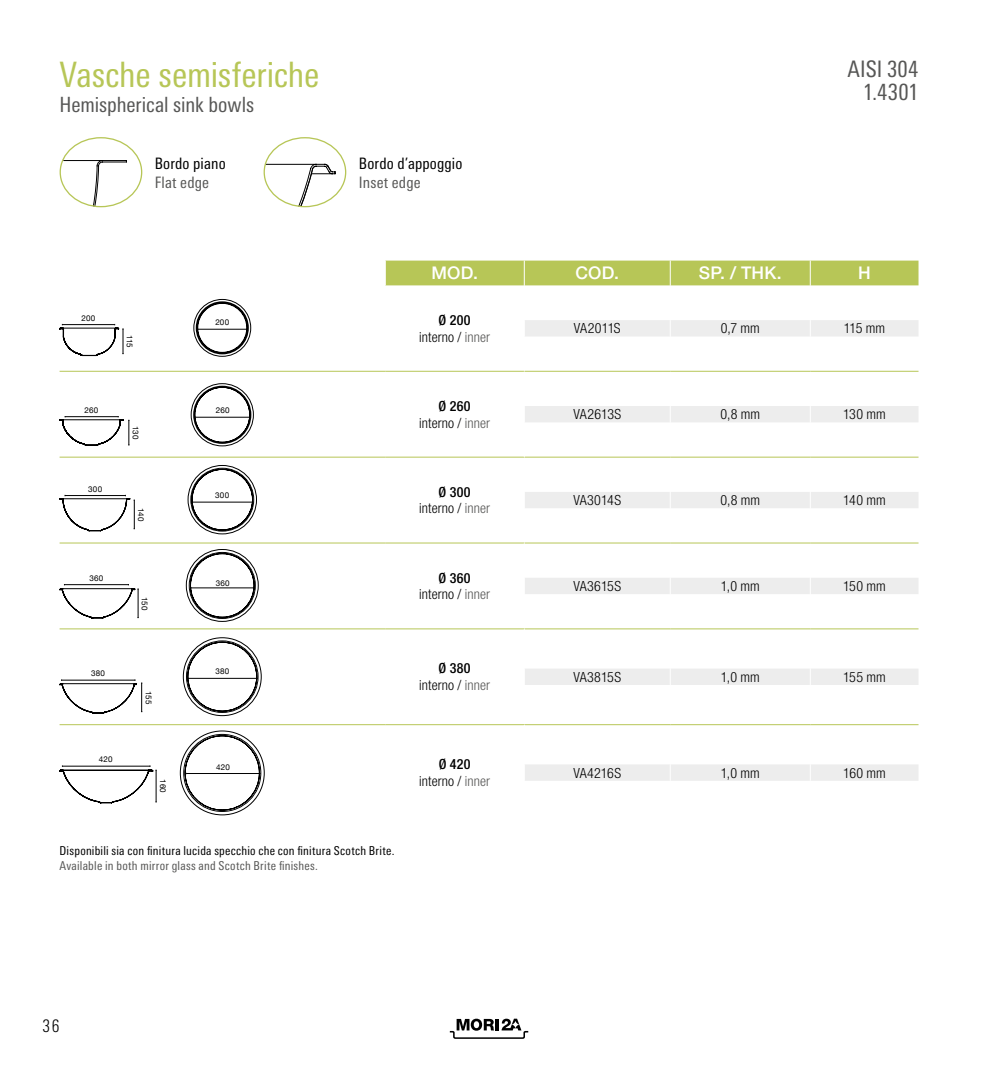
<style>
.page{position:relative;width:993px;height:1092px;background:#fff}
.page>*{position:absolute;margin:0;border:0;box-sizing:border-box;transform-origin:0 0}
.t1{font:condensed 35px "Linotype Univers";letter-spacing:-.005em;color:#b7c657}
.t2{font:condensed 22.75px/22.8px "Linotype Univers";letter-spacing:.005em;color:#575756;text-align:right}
.t3{font:condensed 21px "Linotype Univers";letter-spacing:-.005em;color:#575756}
.t4{font:500 17.5px "Helvetica Neue LT Std";letter-spacing:.005em;color:#fff}
.t5{font:300 condensed 17.5px "Linotype Univers";color:#000}
.t6{font:condensed 15.75px "Linotype Univers";letter-spacing:.01em;color:#000}
.t7{font:condensed 15.75px "Linotype Univers";letter-spacing:.01em;color:#575756}
.t8{font:300 condensed 14px/16.8px "Helvetica Neue LT Std";letter-spacing:.005em;color:#000;text-align:center}
.t9{font:condensed 12.25px "Linotype Univers";letter-spacing:.02em;color:#000}
.t10{font:condensed 12.25px "Linotype Univers";letter-spacing:.02em;color:#575756}
.t11{font:8.05px "Helvetica Neue";letter-spacing:.025em;color:#000}
.s1{font-weight:500}
.s2{color:#575756}
</style>
<div class="page">
<svg style="left:524px;top:320px;width:394px;height:460px"></svg>
<div style="left:385px;top:260px;width:533px;height:25px;background:#b7c657"></div>
<svg style="left:669px;top:320px;width:1px;height:16px"></svg>
<hr style="left:669px;top:336px;width:1px;height:35px;background:#fff">
<hr style="left:809px;top:336px;width:1px;height:35px;background:#fff">
<hr style="left:669px;top:371px;width:1px;height:35px;background:#fff">
<hr style="left:809px;top:371px;width:1px;height:35px;background:#fff">
<svg style="left:669px;top:406px;width:1px;height:16px"></svg>
<hr style="left:669px;top:422px;width:1px;height:35px;background:#fff">
<hr style="left:809px;top:422px;width:1px;height:35px;background:#fff">
<hr style="left:669px;top:457px;width:1px;height:35px;background:#fff">
<hr style="left:809px;top:457px;width:1px;height:35px;background:#fff">
<hr style="left:669px;top:508px;width:1px;height:34px;background:#fff">
<hr style="left:809px;top:508px;width:1px;height:34px;background:#fff">
<hr style="left:669px;top:594px;width:1px;height:34px;background:#fff">
<hr style="left:809px;top:594px;width:1px;height:34px;background:#fff">
<hr style="left:669px;top:629px;width:1px;height:39px;background:#fff">
<hr style="left:809px;top:629px;width:1px;height:39px;background:#fff">
<hr style="left:669px;top:685px;width:1px;height:39px;background:#fff">
<hr style="left:809px;top:685px;width:1px;height:39px;background:#fff">
<hr style="left:669px;top:725px;width:1px;height:39px;background:#fff">
<hr style="left:809px;top:725px;width:1px;height:39px;background:#fff">
<svg style="left:669px;top:492px;width:1px;height:16px"></svg>
<svg style="left:809px;top:320px;width:1px;height:16px"></svg>
<svg style="left:809px;top:406px;width:1px;height:16px"></svg>
<svg style="left:809px;top:492px;width:1px;height:16px"></svg>
<hr style="left:669px;top:543px;width:1px;height:34px;background:#fff">
<hr style="left:809px;top:543px;width:1px;height:34px;background:#fff">
<svg style="left:669px;top:577px;width:1px;height:17px"></svg>
<svg style="left:809px;top:577px;width:1px;height:17px"></svg>
<svg style="left:669px;top:668px;width:1px;height:17px"></svg>
<svg style="left:809px;top:668px;width:1px;height:17px"></svg>
<svg style="left:669px;top:764px;width:1px;height:16px"></svg>
<svg style="left:809px;top:764px;width:1px;height:16px"></svg>
<hr style="left:60px;top:371px;width:325px;height:1px;background:#b7c657">
<hr style="left:524px;top:371px;width:146px;height:1px;background:#b7c657">
<hr style="left:670px;top:371px;width:140px;height:1px;background:#b7c657">
<hr style="left:810px;top:371px;width:108px;height:1px;background:#b7c657">
<hr style="left:60px;top:457px;width:325px;height:1px;background:#b7c657">
<hr style="left:60px;top:542px;width:325px;height:1px;background:#b7c657">
<hr style="left:60px;top:628px;width:325px;height:1px;background:#b7c657">
<hr style="left:60px;top:724px;width:325px;height:1px;background:#b7c657">
<hr style="left:524px;top:457px;width:146px;height:1px;background:#b7c657">
<hr style="left:670px;top:457px;width:140px;height:1px;background:#b7c657">
<hr style="left:524px;top:542px;width:146px;height:1px;background:#b7c657">
<hr style="left:670px;top:542px;width:140px;height:1px;background:#b7c657">
<hr style="left:524px;top:628px;width:146px;height:1px;background:#b7c657">
<hr style="left:670px;top:628px;width:140px;height:1px;background:#b7c657">
<hr style="left:524px;top:724px;width:146px;height:1px;background:#b7c657">
<hr style="left:670px;top:724px;width:140px;height:1px;background:#b7c657">
<hr style="left:810px;top:457px;width:108px;height:1px;background:#b7c657">
<hr style="left:810px;top:542px;width:108px;height:1px;background:#b7c657">
<hr style="left:810px;top:628px;width:108px;height:1px;background:#b7c657">
<hr style="left:810px;top:724px;width:108px;height:1px;background:#b7c657">
<hr style="left:385px;top:542px;width:139px;height:1px;background:#b7c657">
<hr style="left:385px;top:628px;width:139px;height:1px;background:#b7c657">
<hr style="left:385px;top:724px;width:139px;height:1px;background:#b7c657">
<hr style="left:385px;top:371px;width:139px;height:1px;background:#b7c657">
<hr style="left:385px;top:457px;width:139px;height:1px;background:#b7c657">
<hr style="left:523px;top:371px;width:1px;height:35px;background:#fff">
<hr style="left:992px;top:0;width:1px;height:1091px;background:#000">
<svg style="left:59px;top:324px;width:65px;height:32px"></svg>
<svg style="left:193px;top:299px;width:58px;height:57px"></svg>
<svg style="left:186px;top:549px;width:72px;height:72px"></svg>
<svg style="left:59px;top:584px;width:80px;height:34px"></svg>
<svg style="left:188px;top:465px;width:69px;height:69px"></svg>
<svg style="left:59px;top:495px;width:76px;height:36px"></svg>
<svg style="left:191px;top:383px;width:62px;height:63px"></svg>
<svg style="left:59px;top:416px;width:70px;height:29px"></svg>
<svg style="left:183px;top:637px;width:78px;height:78px"></svg>
<svg style="left:59px;top:679px;width:83px;height:34px"></svg>
<svg style="left:59px;top:765px;width:98px;height:38px"></svg>
<svg style="left:180px;top:730px;width:84px;height:85px"></svg>
<svg style="left:265px;top:164px;width:70px;height:43px"></svg>
<svg style="left:63px;top:160px;width:64px;height:47px"></svg>
<div style="left:60px;top:137px;width:82px;height:70px;border:1px solid #b7c657;border-radius:50%"></div>
<div style="left:263px;top:137px;width:83px;height:70px;border:1px solid #b7c657;border-radius:50%"></div>
<svg style="left:449px;top:1018px;width:79px;height:20px"></svg>
<h1 class="t1" style="left:60px;top:54px;width:261px">Vasche semisferiche</h1>
<h3 class="t3" style="left:60px;top:93px;width:196px">Hemispherical sink bowls</h3>
<p class="t6" style="left:155px;top:154px;width:72px">Bordo piano</p>
<p class="t7" style="left:155px;top:173px;width:56px">Flat edge</p>
<p class="t11" style="left:81px;top:312px;width:15px">200</p>
<p class="t11" style="left:136px;top:335px;width:14px;rotate:90deg">115</p>
<p class="t11" style="left:85px;top:404px;width:15px">260</p>
<p class="t11" style="left:88px;top:483px;width:15px">300</p>
<p class="t11" style="left:89px;top:572px;width:15px">360</p>
<p class="t11" style="left:141px;top:426px;width:15px;rotate:90deg">130</p>
<p class="t11" style="left:147px;top:508px;width:15px;rotate:90deg">140</p>
<p class="t11" style="left:151px;top:596px;width:15px;rotate:90deg">150</p>
<p class="t11" style="left:91px;top:667px;width:15px">380</p>
<p class="t11" style="left:99px;top:753px;width:15px">420</p>
<p class="t11" style="left:154px;top:690px;width:15px;rotate:90deg">155</p>
<p class="t11" style="left:169px;top:779px;width:15px;rotate:90deg">160</p>
<p class="t11" style="left:215px;top:316px;width:15px">200</p>
<p class="t11" style="left:216px;top:404px;width:15px">260</p>
<p class="t11" style="left:215px;top:489px;width:15px">300</p>
<p class="t11" style="left:216px;top:577px;width:15px">360</p>
<p class="t11" style="left:215px;top:665px;width:15px">380</p>
<p class="t11" style="left:216px;top:760px;width:15px">420</p>
<p class="t6" style="left:359px;top:154px;width:105px">Bordo d’appoggio</p>
<p class="t7" style="left:359px;top:173px;width:63px">Inset edge</p>
<h2 class="t2" style="left:847px;top:58px;width:72px">AISI 304<br>1.4301</h2>
<p class="t4" style="left:431px;top:262px;width:48px">MOD.</p>
<p class="t4" style="left:575px;top:262px;width:45px">COD.</p>
<p class="t4" style="left:698px;top:262px;width:84px">SP. / THK.</p>
<p class="t4" style="left:858px;top:262px;width:14px">H</p>
<p class="t8" style="left:419px;top:311px;width:72px"><span class="s1">Ø 200<br></span>interno / <span class="s2">inner</span></p>
<p class="t8" style="left:573px;top:320px;width:48px">VA2011S</p>
<p class="t8" style="left:720px;top:320px;width:41px">0,7 mm</p>
<p class="t8" style="left:843px;top:320px;width:43px">115 mm</p>
<p class="t8" style="left:419px;top:397px;width:72px"><span class="s1">Ø 260<br></span>interno / <span class="s2">inner</span></p>
<p class="t8" style="left:573px;top:406px;width:49px">VA2613S</p>
<p class="t8" style="left:720px;top:406px;width:41px">0,8 mm</p>
<p class="t8" style="left:842px;top:406px;width:44px">130 mm</p>
<p class="t8" style="left:419px;top:483px;width:72px"><span class="s1">Ø 300<br></span>interno / <span class="s2">inner</span></p>
<p class="t8" style="left:573px;top:491px;width:49px">VA3014S</p>
<p class="t8" style="left:720px;top:491px;width:41px">0,8 mm</p>
<p class="t8" style="left:842px;top:491px;width:44px">140 mm</p>
<p class="t8" style="left:419px;top:569px;width:72px"><span class="s1">Ø 360<br></span>interno / <span class="s2">inner</span></p>
<p class="t8" style="left:573px;top:577px;width:49px">VA3615S</p>
<p class="t8" style="left:720px;top:577px;width:40px">1,0 mm</p>
<p class="t8" style="left:842px;top:577px;width:44px">150 mm</p>
<p class="t8" style="left:419px;top:660px;width:72px"><span class="s1">Ø 380<br></span>interno / <span class="s2">inner</span></p>
<p class="t8" style="left:573px;top:668px;width:49px">VA3815S</p>
<p class="t8" style="left:720px;top:668px;width:40px">1,0 mm</p>
<p class="t8" style="left:842px;top:668px;width:44px">155 mm</p>
<p class="t8" style="left:419px;top:755px;width:72px"><span class="s1">Ø 420<br></span>interno / <span class="s2">inner</span></p>
<p class="t8" style="left:573px;top:764px;width:49px">VA4216S</p>
<p class="t8" style="left:720px;top:764px;width:40px">1,0 mm</p>
<p class="t8" style="left:842px;top:764px;width:44px">160 mm</p>
<p class="t9" style="left:60px;top:843px;width:336px">Disponibili sia con finitura lucida specchio che con finitura Scotch Brite.</p>
<p class="t10" style="left:60px;top:858px;width:260px">Available in both mirror glass and Scotch Brite finishes.</p>
<p class="t5" style="left:43px;top:1016px;width:19px">36</p>
</div>
